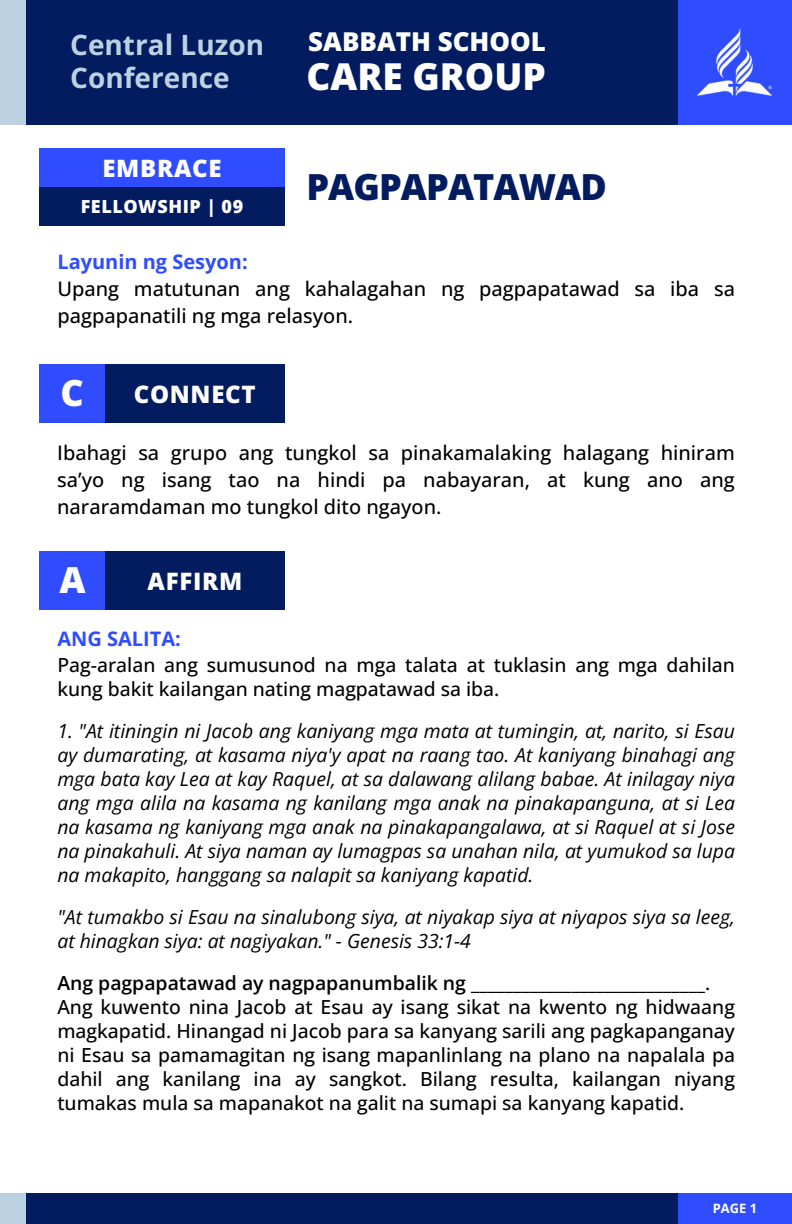
<style>
.page{position:relative;width:792px;height:1224px;background:#fff}
.page>*{position:absolute;margin:0;border:0;box-sizing:border-box;transform-origin:0 0}
.t1{font:800 37px "Open Sans";color:#fff}
.t2{font:800 36px "Open Sans";letter-spacing:-.025em;color:#031c5f}
.t3{font:800 36px "Open Sans";color:#fff}
.t4{font:700 28px "Open Sans";color:#bcd2e3}
.t5{font:800 26px "Open Sans";color:#fff}
.t6{font:800 24px "Open Sans";letter-spacing:.03em;color:#fff}
.t7{font:500 20px/27px "Open Sans";color:#000}
.t8{font:700 20px "Open Sans";color:#2f4dff}
.t9{font:italic 19.4px/24px "Open Sans";color:#000;text-align:justify}
.t10{font:500 19.4px/24px "Open Sans";color:#000}
.t11{font:800 18px "Open Sans";letter-spacing:.03em;color:#fff}
.t12{font:700 13px "Open Sans";color:#fff}
.s1{font-weight:700;color:#2f4dff}
.s2{font-weight:600}
</style>
<div class="page">
<div style="left:0;top:0;width:792px;height:125px;background:#031c5f"></div>
<div style="left:678px;top:0;width:114px;height:125px;background:#2f4dff"></div>
<img style="left:697px;top:28px;width:76px;height:68px">
<div style="left:0;top:0;width:26px;height:125px;background:#bcd2e3"></div>
<div style="left:39px;top:148px;width:246px;height:39px;background:#2f4dff"></div>
<div style="left:0;top:1194px;width:792px;height:30px;background:#031c5f"></div>
<div style="left:678px;top:1194px;width:114px;height:30px;background:#2f4dff"></div>
<div style="left:0;top:1194px;width:26px;height:30px;background:#bcd2e3"></div>
<div style="left:39px;top:187px;width:246px;height:39px;background:#031c5f"></div>
<div style="left:105px;top:364px;width:179px;height:59px;background:#031c5f"></div>
<div style="left:39px;top:364px;width:66px;height:59px;background:#2f4dff"></div>
<div style="left:105px;top:551px;width:180px;height:59px;background:#031c5f"></div>
<div style="left:40px;top:551px;width:65px;height:59px;background:#2f4dff"></div>
<p class="t4" style="left:70px;top:25px;width:195px">Central Luzon</p>
<h6 class="t5" style="left:308px;top:23px;width:239px">SABBATH SCHOOL</h6>
<p class="t4" style="left:70px;top:58px;width:161px">Conference</p>
<h1 class="t1" style="left:306px;top:51px;width:241px">CARE GROUP</h1>
<h2 class="t6" style="left:102px;top:151px;width:121px">EMBRACE</h2>
<p class="t11" style="left:81px;top:193px;width:164px">FELLOWSHIP | 09</p>
<h4 class="t2" style="left:306px;top:161px;width:302px">PAGPAPATAWAD</h4>
<h6 class="t7" style="left:57px;top:248px;width:679px"><span class="s1">Layunin ng Sesyon:<br></span>Upang matutunan ang kahalagahan ng pagpapatawad sa iba sa pagpapanatili ng mga relasyon.</h6>
<h5 class="t3" style="left:61px;top:368px;width:25px">C</h5>
<h4 class="t6" style="left:134px;top:378px;width:123px">CONNECT</h4>
<p class="t7" style="left:57px;top:439px;width:679px;text-align:justify">Ibahagi sa grupo ang tungkol sa pinakamalaking halagang hiniram sa’yo ng isang tao na hindi pa nabayaran, at kung ano ang nararamdaman mo tungkol dito ngayon.</p>
<p class="t3" style="left:59px;top:554px;width:28px">A</p>
<h4 class="t6" style="left:148px;top:564px;width:96px">AFFIRM</h4>
<p class="t8" style="left:57px;top:625px;width:125px">ANG SALITA:</p>
<p class="t10" style="left:57px;top:652px;width:679px">Pag-aralan ang sumusunod na mga talata at tuklasin ang mga dahilan kung bakit kailangan nating magpatawad sa iba.</p>
<p class="t9" style="left:57px;top:718px;width:679px">1. "At itiningin ni Jacob ang kaniyang mga mata at tumingin, at, narito, si Esau ay dumarating, at kasama niya'y apat na raang tao. At kaniyang binahagi ang mga bata kay Lea at kay Raquel, at sa dalawang alilang babae. At inilagay niya ang mga alila na kasama ng kanilang mga anak na pinakapanguna, at si Lea na kasama ng kaniyang mga anak na pinakapangalawa, at si Raquel at si Jose na pinakahuli. At siya naman ay lumagpas sa unahan nila, at yumukod sa lupa na makapito, hanggang sa nalapit sa kaniyang kapatid.</p>
<p class="t9" style="left:57px;top:904px;width:679px">"At tumakbo si Esau na sinalubong siya, at niyakap siya at niyapos siya sa leeg, at hinagkan siya: at nagiyakan." - Genesis 33:1-4</p>
<p class="t10" style="left:57px;top:970px;width:679px"><span class="s2">Ang pagpapatawad ay nagpapanumbalik ng</span> ____________________________.<br>Ang kuwento nina Jacob at Esau ay isang sikat na kwento ng hidwaang magkapatid. Hinangad ni Jacob para sa kanyang sarili ang pagkapanganay ni Esau sa pamamagitan ng isang mapanlinlang na plano na napalala pa dahil ang kanilang ina ay sangkot. Bilang resulta, kailangan niyang tumakas mula sa mapanakot na galit na sumapi sa kanyang kapatid.</p>
<h1 class="t12" style="left:713px;top:1199px;width:46px">PAGE 1</h1>
</div>
